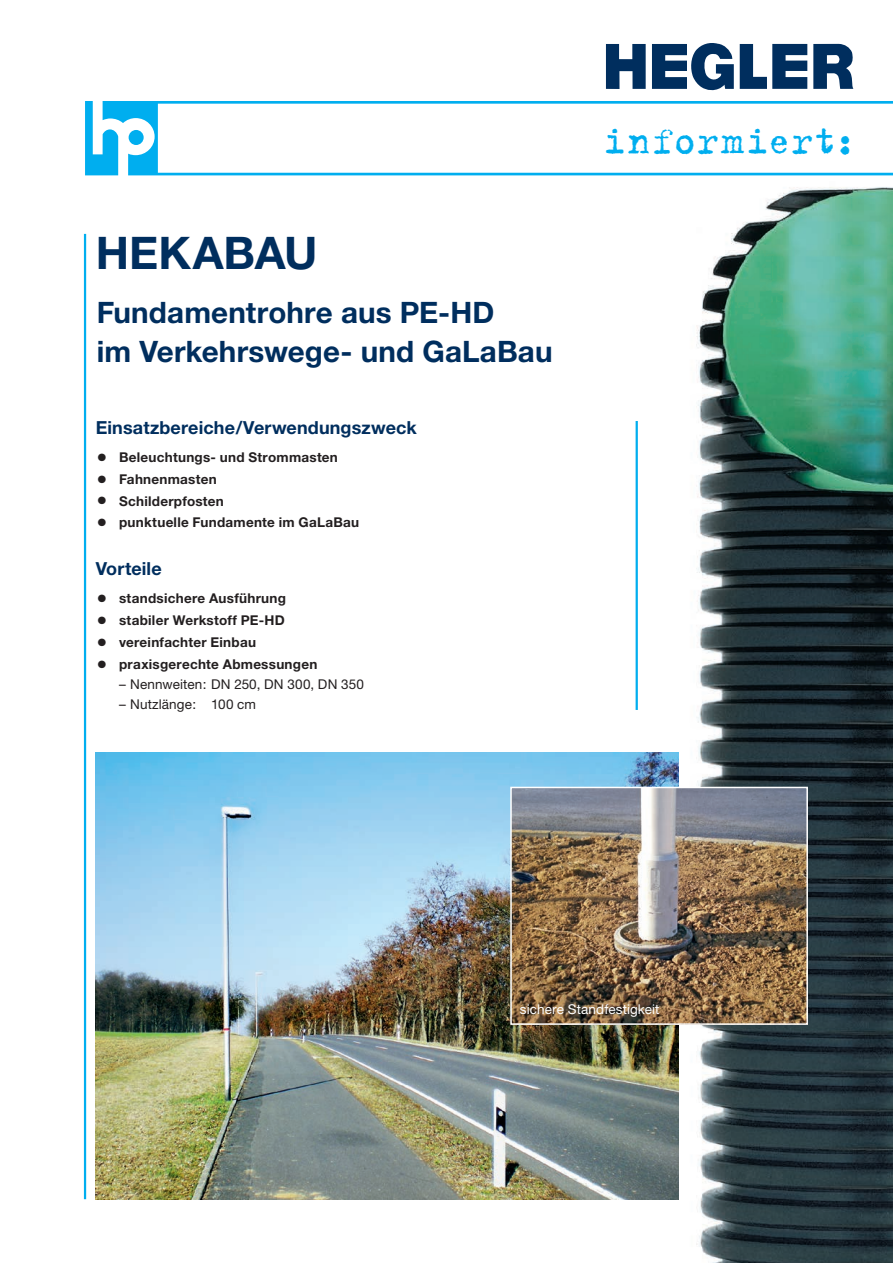
<style>
.page{position:relative;width:893px;height:1263px;background:#fff}
.page>*{position:absolute;margin:0;border:0;box-sizing:border-box;transform-origin:0 0}
.t1{font:700 45px "Helvetica Neue";color:#002e5e}
.t2{font:42px "Trixie";letter-spacing:.025em;color:#00aeef}
.t3{font:700 29.55px/39px "Helvetica Neue";letter-spacing:.005em;color:#002e5e}
.t4{font:700 18px "Helvetica Neue";letter-spacing:.005em;color:#002e5e}
.t5{font:700 13.5px "Helvetica Neue";letter-spacing:.02em;color:#231f20}
.t6{font:13.5px "Helvetica Neue";letter-spacing:.01em;color:#231f20}
.t7{font:13.5px "Helvetica Neue";letter-spacing:.01em;color:#fff}
</style>
<div class="page">
<img style="left:96px;top:753px;width:583px;height:446px">
<img style="left:679px;top:175px;width:214px;height:1088px">
<svg style="left:85px;top:101px;width:18px;height:74px"></svg>
<svg style="left:103px;top:101px;width:790px;height:74px"></svg>
<svg style="left:606px;top:44px;width:40px;height:45px"></svg>
<svg style="left:652px;top:43px;width:82px;height:48px"></svg>
<svg style="left:740px;top:44px;width:67px;height:45px"></svg>
<svg style="left:813px;top:44px;width:40px;height:45px"></svg>
<hr style="left:84px;top:234px;width:2px;height:965px;background:#00aeef">
<hr style="left:636px;top:421px;width:2px;height:289px;background:#00aeef">
<img style="left:513px;top:790px;width:292px;height:232px">
<div style="left:510px;top:787px;width:298px;height:238px;border:2px solid #fff"></div>
<p class="t1" style="left:96px;top:225px;width:223px">HEKABAU</p>
<p class="t3" style="left:97px;top:292px;width:457px">Fundamentrohre aus PE-HD<br>im Verkehrswege- und GaLaBau</p>
<p class="t4" style="left:96px;top:417px;width:323px">Einsatzbereiche/Verwendungszweck</p>
<p class="t5" style="left:98px;top:449px;width:242px">● Beleuchtungs- und Strommasten</p>
<p class="t5" style="left:98px;top:471px;width:121px">● Fahnenmasten</p>
<p class="t5" style="left:98px;top:492px;width:128px">● Schilderpfosten</p>
<p class="t5" style="left:98px;top:514px;width:263px">● punktuelle Fundamente im GaLaBau</p>
<p class="t4" style="left:96px;top:558px;width:68px">Vorteile</p>
<p class="t5" style="left:98px;top:590px;width:190px">● standsichere Ausführung</p>
<p class="t5" style="left:98px;top:612px;width:188px">● stabiler Werkstoff PE-HD</p>
<p class="t5" style="left:98px;top:634px;width:160px">● vereinfachter Einbau</p>
<p class="t5" style="left:98px;top:655px;width:221px">● praxisgerechte Abmessungen</p>
<p class="t6" style="left:119px;top:676px;width:246px">– Nennweiten: DN 250, DN 300, DN 350</p>
<p class="t6" style="left:119px;top:696px;width:139px">– Nutzlänge: 100 cm</p>
<p class="t2" style="left:603px;top:113px;width:256px">informiert:</p>
<p class="t7" style="left:520px;top:1001px;width:141px">sichere Standfestigkeit</p>
</div>
